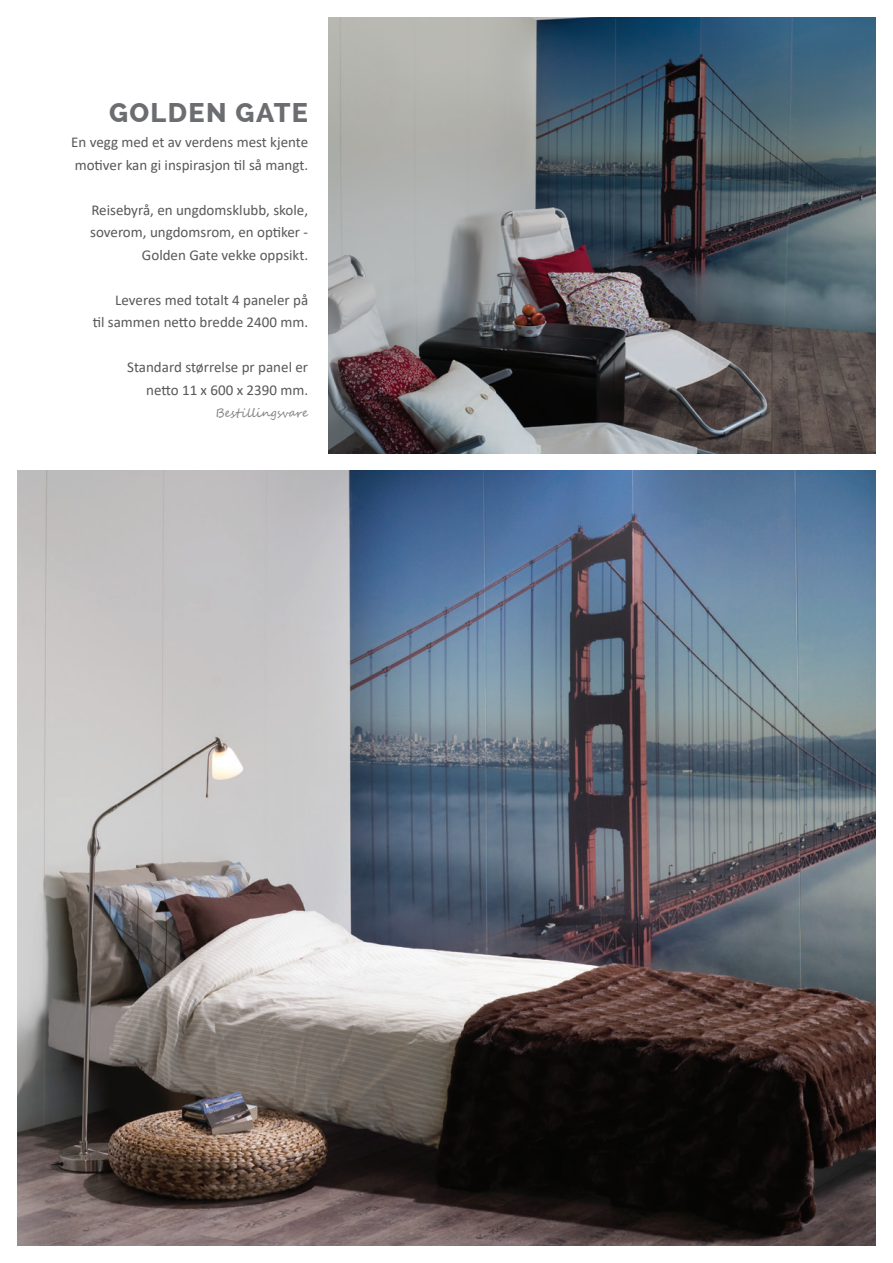
<style>
.page{position:relative;width:893px;height:1263px;background:#fff}
.page>*{position:absolute;margin:0;border:0;box-sizing:border-box;transform-origin:0 0}
.t1{font:800 27px "Raleway";letter-spacing:.05em;color:#6c6d70}
.t2{font:15px/22.5px "Calibri";color:#57585a}
.t3{font:12px "Segoe Script";color:#808285}
</style>
<div class="page">
<img style="left:17px;top:471px;width:859px;height:775px">
<img style="left:328px;top:17px;width:548px;height:437px">
<p class="t1" style="left:109px;top:97px;width:201px">GOLDEN GATE</p>
<p class="t2" style="left:71px;top:131px;width:239px">En vegg med et av verdens mest kjente motiver kan gi inspirasjon til så mangt.</p>
<p class="t2" style="left:90px;top:198px;width:219px">Reisebyrå, en ungdomsklubb, skole, soverom, ungdomsrom, en optiker -</p>
<p class="t2" style="left:142px;top:243px;width:168px">Golden Gate vekke oppsikt.</p>
<p class="t2" style="left:115px;top:288px;width:194px">Leveres med totalt 4 paneler på</p>
<p class="t2" style="left:93px;top:311px;width:217px">til sammen netto bredde 2400 mm.</p>
<p class="t2" style="left:127px;top:356px;width:183px">Standard størrelse pr panel er</p>
<p class="t2" style="left:146px;top:378px;width:164px">netto 11 x 600 x 2390 mm.</p>
<p class="t3" style="left:216px;top:403px;width:94px">Bestillingsvare</p>
</div>
